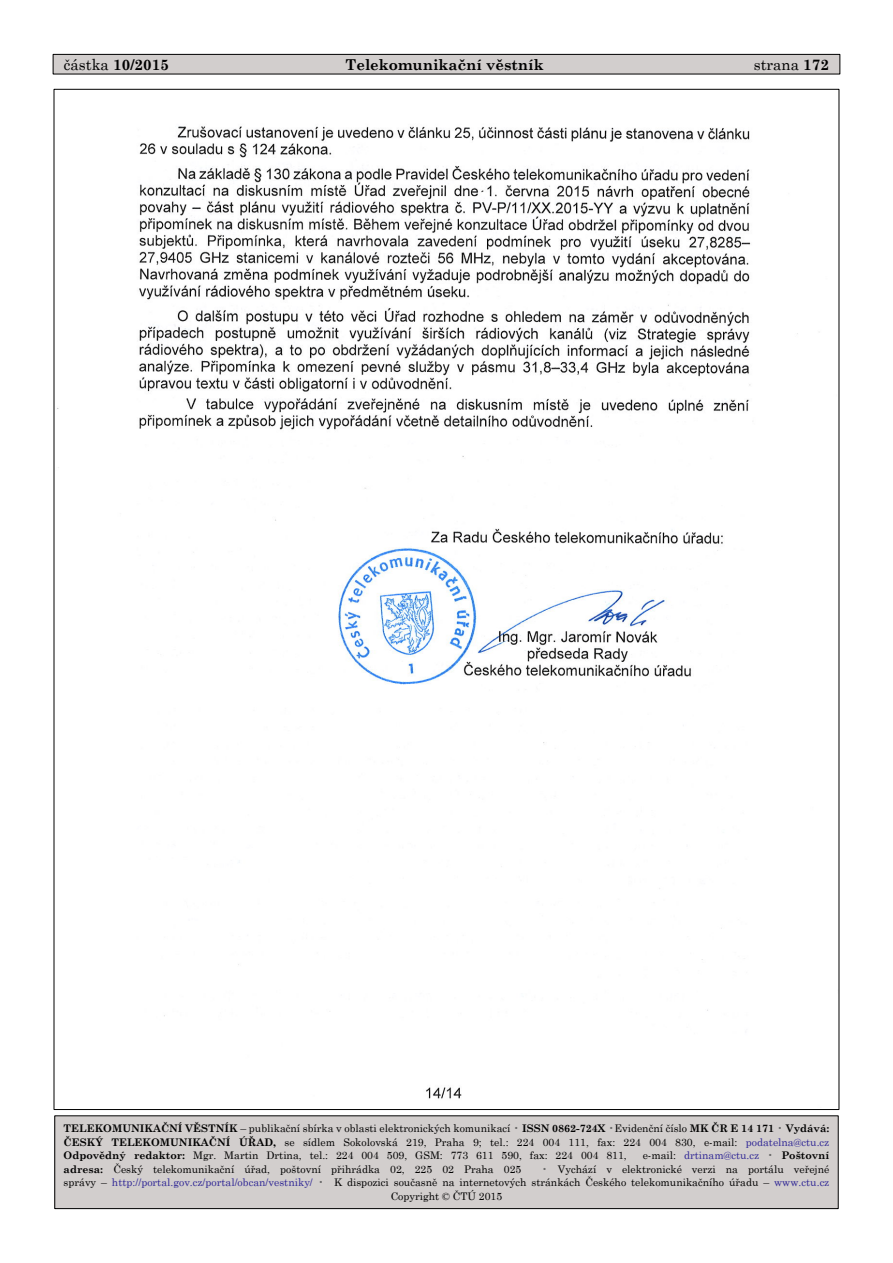
<style>
.page{position:relative;width:893px;height:1263px;background:#fff}
.page>*{position:absolute;margin:0;border:0;box-sizing:border-box;transform-origin:0 0}
.t1{font:700 15px "Century Schoolbook";color:#000}
.t2{font:15px "Century Schoolbook";color:#000}
.Tiráž{font:10.5px/13.5px "Century Schoolbook";color:#000;text-align:center}
.Tiráž-2{font:10.5px "Century Schoolbook";color:#302795}
.s1{font-weight:400}
.s2{font-weight:700}
.s3{color:#666}
.s4{color:#302795}
.s5{color:#000}
.s6{font-weight:700;color:#000}
</style>
<div class="page">
<div style="left:53px;top:54px;width:787px;height:20px;background:#d2cecd"></div>
<div style="left:53px;top:54px;width:787px;height:20px;border:1px solid #000"></div>
<img style="left:57px;top:126px;width:741px;height:973px">
<div style="left:55px;top:1116px;width:783px;height:92px;background:#d2cecd"></div>
<div style="left:54px;top:1115px;width:785px;height:94px;border:1px solid #000"></div>
<h1 class="t1" style="left:64px;top:53px;width:107px"><span class="s1">částka</span> 10/2015</h1>
<h1 class="t1" style="left:346px;top:53px;width:200px">Telekomunikační věstník</h1>
<h1 class="t2" style="left:754px;top:52px;width:77px">strana <span class="s2">172</span></h1>
<p class="Tiráž" style="left:64px;top:1121px;width:767px"><span class="s2">TELEKOMUNIKAČNÍ VĚSTNÍK</span> – publikační sbírka v oblasti elektronických komunikací <span class="s3">•</span> <span class="s2">ISSN 0862-724X</span> <span class="s3">•</span>Evidenční číslo <span class="s2">MK ČR E 14 171</span> <span class="s3">•</span> <span class="s2">Vydává:</span></p>
<p class="Tiráž" style="left:64px;top:1134px;width:767px"><span class="s2">ČESKÝ TELEKOMUNIKAČNÍ ÚŘAD,</span> se sídlem Sokolovská 219, Praha 9; tel.: 224 004 111, fax: 224 004 830, e-mail: <span class="s4">podatelna@ctu.cz</span></p>
<p class="Tiráž" style="left:64px;top:1148px;width:565px"><span class="s2">Odpovědný redaktor:</span> Mgr. Martin Drtina, tel.: 224 004 509, GSM: 773 611 590, fax: 224 004 811,</p>
<p class="Tiráž-2" style="left:643px;top:1147px;width:188px"><span class="s5">e-mail:</span> drtinam@ctu.cz <span class="s3">•</span> <span class="s6">Poštovní</span></p>
<p class="Tiráž" style="left:64px;top:1161px;width:459px"><span class="s2">adresa:</span> Český telekomunikační úřad, poštovní přihrádka 02, 225 02 Praha 025</p>
<p class="Tiráž" style="left:541px;top:1161px;width:289px"><span class="s3">•</span> Vychází v elektronické verzi na portálu veřejné</p>
<p class="Tiráž" style="left:64px;top:1175px;width:767px">správy – <span class="s4">http://portal.gov.cz/portal/obcan/vestniky/</span> <span class="s3">•</span> K dispozici současně na internetových stránkách Českého telekomunikačního úřadu – <span class="s4">www.ctu.cz<br></span>Copyright © ČTÚ 2015</p>
</div>
